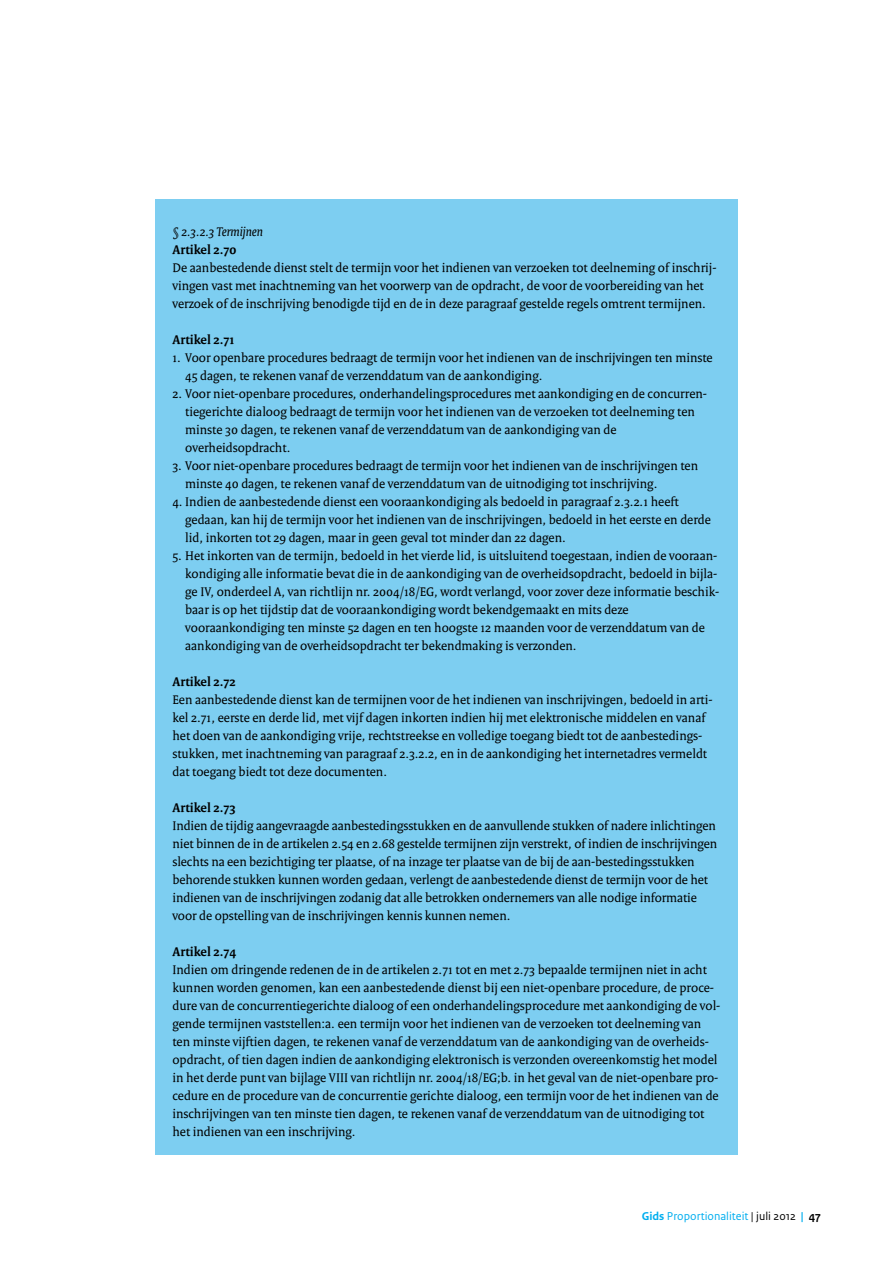
<style>
.page{position:relative;width:893px;height:1263px;background:#fff}
.page>*{position:absolute;margin:0;border:0;box-sizing:border-box;transform-origin:0 0}
.t1{font:13.5px/18px "Rijksoverheid Serif";color:#000}
.t2{font:700 13.5px "Rijksoverheid Serif";color:#000}
.t3{font:italic 13.5px "Rijksoverheid Serif";color:#000}
.t4{font:12px "Rijksoverheid Sans Text";color:#00aeef}
.s1{font-weight:700}
.s2{color:#000}
.s3{font-weight:700;color:#000}
</style>
<div class="page">
<div style="left:155px;top:199px;width:582px;height:955px;background:#7dcef1"></div>
<p class="t3" style="left:172px;top:223px;width:92px">§ 2.3.2.3 Termijnen</p>
<p class="t2" style="left:172px;top:241px;width:65px">Artikel 2.70</p>
<p class="t1" style="left:172px;top:258px;width:546px">De aanbestedende dienst stelt de termijn voor het indienen van verzoeken tot deelneming of inschrij&shy;vingen vast met inachtneming van het voorwerp van de opdracht, de voor de voorbereiding van het verzoek of de inschrijving benodigde tijd en de in deze paragraaf gestelde regels omtrent termijnen.</p>
<p class="t2" style="left:172px;top:331px;width:64px">Artikel 2.71</p>
<p class="t1" style="left:185px;top:348px;width:529px;text-indent:-13px">1. Voor openbare procedures bedraagt de termijn voor het indienen van de inschrijvingen ten minste<br>45 dagen, te rekenen vanaf de verzenddatum van de aankondiging.</p>
<p class="t1" style="left:185px;top:384px;width:523px;text-indent:-13px">2. Voor niet-openbare procedures, onderhandelingsprocedures met aankondiging en de concurren&shy;tiegerichte dialoog bedraagt de termijn voor het indienen van de verzoeken tot deelneming ten minste 30 dagen, te rekenen vanaf de verzenddatum van de aankondiging van de overheidsopdracht.</p>
<p class="t1" style="left:185px;top:456px;width:514px;text-indent:-13px">3. Voor niet-openbare procedures bedraagt de termijn voor het indienen van de inschrijvingen ten minste 40 dagen, te rekenen vanaf de verzenddatum van de uitnodiging tot inschrijving.</p>
<p class="t1" style="left:185px;top:492px;width:527px;text-indent:-13px">4. Indien de aanbestedende dienst een vooraankondiging als bedoeld in paragraaf 2.3.2.1 heeft gedaan, kan hij de termijn voor het indienen van de inschrijvingen, bedoeld in het eerste en derde lid, inkorten tot 29 dagen, maar in geen geval tot minder dan 22 dagen.</p>
<p class="t1" style="left:185px;top:546px;width:535px;text-indent:-13px">5. Het inkorten van de termijn, bedoeld in het vierde lid, is uitsluitend toegestaan, indien de vooraan&shy;kondiging alle informatie bevat die in de aankondiging van de overheidsopdracht, bedoeld in bijla&shy;ge IV, onderdeel A, van richtlijn nr. 2004/18/EG, wordt verlangd, voor zover deze informatie beschik&shy;baar is op het tijdstip dat de vooraankondiging wordt bekendgemaakt en mits deze vooraankondiging ten minste 52 dagen en ten hoogste 12 maanden voor de verzenddatum van de aankondiging van de overheidsopdracht ter bekendmaking is verzonden.</p>
<p class="t2" style="left:172px;top:673px;width:65px">Artikel 2.72</p>
<p class="t1" style="left:172px;top:690px;width:542px">Een aanbestedende dienst kan de termijnen voor de het indienen van inschrijvingen, bedoeld in arti&shy;kel 2.71, eerste en derde lid, met vijf dagen inkorten indien hij met elektronische middelen en vanaf het doen van de aankondiging vrije, rechtstreekse en volledige toegang biedt tot de aanbestedings&shy;stukken, met inachtneming van paragraaf 2.3.2.2, en in de aankondiging het internetadres vermeldt dat toegang biedt tot deze documenten.</p>
<p class="t2" style="left:172px;top:799px;width:65px">Artikel 2.73</p>
<p class="t1" style="left:172px;top:816px;width:546px">Indien de tijdig aangevraagde aanbestedingsstukken en de aanvullende stukken of nadere inlichtingen niet binnen de in de artikelen 2.54 en 2.68 gestelde termijnen zijn verstrekt, of indien de inschrijvingen slechts na een bezichtiging ter plaatse, of na inzage ter plaatse van de bij de aan-bestedingsstukken behorende stukken kunnen worden gedaan, verlengt de aanbestedende dienst de termijn voor de het indienen van de inschrijvingen zodanig dat alle betrokken ondernemers van alle nodige informatie voor de opstelling van de inschrijvingen kennis kunnen nemen.</p>
<p class="t2" style="left:172px;top:943px;width:65px">Artikel 2.74</p>
<p class="t1" style="left:172px;top:960px;width:549px">Indien om dringende redenen de in de artikelen 2.71 tot en met 2.73 bepaalde termijnen niet in acht kunnen worden genomen, kan een aanbestedende dienst bij een niet-openbare procedure, de proce&shy;dure van de concurrentiegerichte dialoog of een onderhandelingsprocedure met aankondiging de vol&shy;gende termijnen vaststellen:a. een termijn voor het indienen van de verzoeken tot deelneming van ten minste vijftien dagen, te rekenen vanaf de verzenddatum van de aankondiging van de overheids&shy;opdracht, of tien dagen indien de aankondiging elektronisch is verzonden overeenkomstig het model in het derde punt van bijlage VIII van richtlijn nr. 2004/18/EG;b. in het geval van de niet-openbare pro&shy;cedure en de procedure van de concurrentie gerichte dialoog, een termijn voor de het indienen van de inschrijvingen van ten minste tien dagen, te rekenen vanaf de verzenddatum van de uitnodiging tot het indienen van een inschrijving.</p>
<p class="t4" style="left:642px;top:1209px;width:180px"><span class="s1">Gids</span> Proportionaliteit <span class="s2">| juli 2012</span> <span class="s1">|</span> <span class="s3">47</span></p>
</div>
